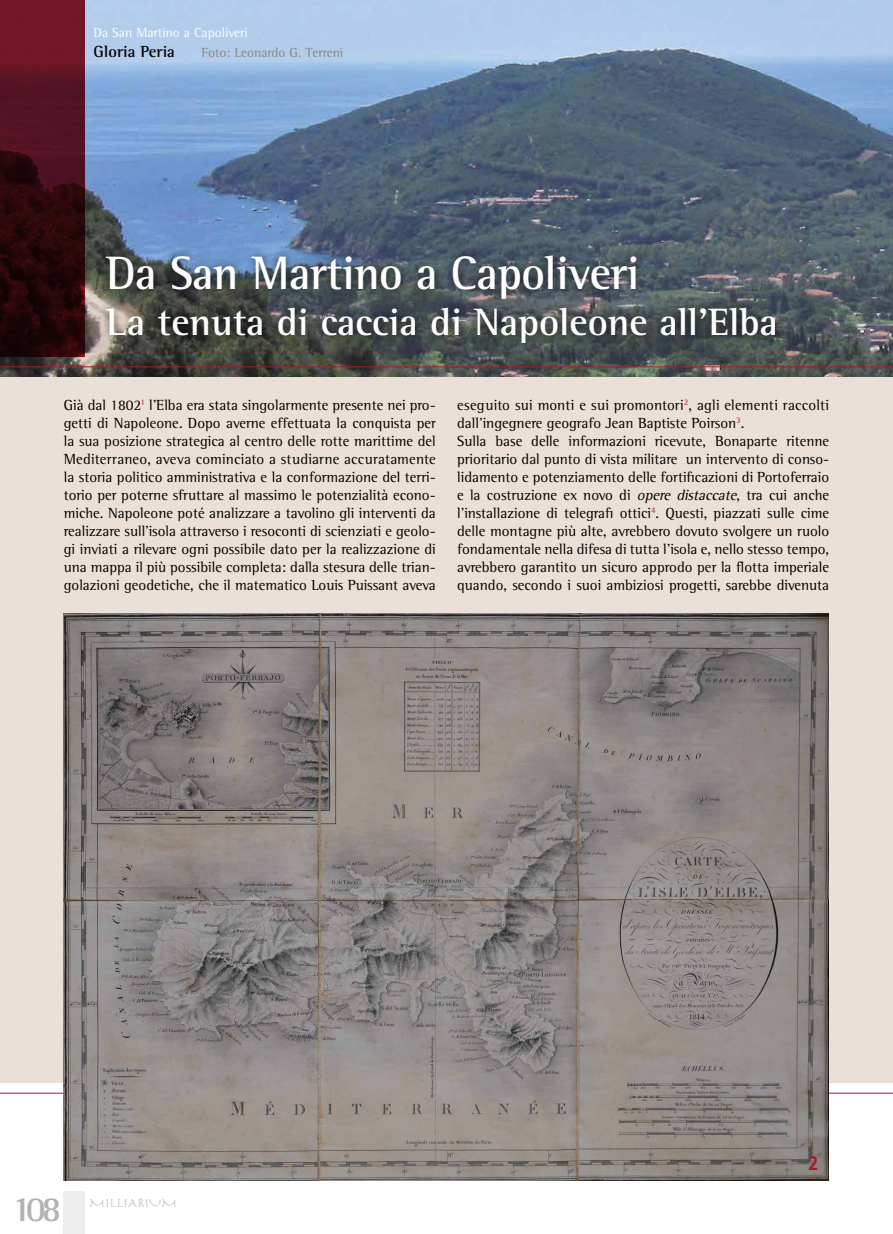
<style>
.page{position:relative;width:893px;height:1234px;background:#fff}
.page>*{position:absolute;margin:0;border:0;box-sizing:border-box;transform-origin:0 0}
.t1{font:700 48px "Rotis Semi Serif";letter-spacing:-.01em;color:#fff;scale:.95 1}
.t2{font:700 39px "Rotis Semi Serif";color:#fff}
.t3{font:700 36px "Rotis Semi Serif";color:#b3b2b2}
.t4{font:700 19.5px "Frutiger";color:#a41d2a;scale:.9 1}
.t5{font:700 16.5px "Rotis Semi Serif";color:#000}
.t6{font:15px/18px "Rotis Semi Serif";color:#000;text-align:justify}
.t7{font:13.5px "Rotis Semi Serif";color:#fff}
.t8{font:13.5px "Rotis Semi Serif";color:#878787}
.t9{font:13.5px "Herculanum";color:#c6c6c6}
.s1{font-style:italic}
</style>
<div class="page">
<div style="left:64px;top:1191px;width:21px;height:42px;background:#ededed"></div>
<img style="left:0;top:0;width:893px;height:377px">
<div style="left:97px;top:247px;width:687px;height:105px;background:#000;opacity:.65"></div>
<div style="left:0;top:377px;width:893px;height:705px;background:#eae0d8"></div>
<hr style="left:0;top:1092px;width:893px;height:1px;background:#a41d2a">
<hr style="left:0;top:366px;width:893px;height:1px;background:#a41d2a">
<svg style="left:0;top:0;width:85px;height:356px;background:#410d16"></svg>
<img style="left:64px;top:613px;width:765px;height:567px">
<p class="t7" style="left:94px;top:25px;width:156px">Da San Martino a Capoliveri</p>
<p class="t5" style="left:94px;top:41px;width:83px">Gloria Peria</p>
<p class="t8" style="left:202px;top:44px;width:143px">Foto: Leonardo G. Terreni</p>
<h1 class="t1" style="left:106px;top:244px;width:563px">Da San Martino a Capoliveri</h1>
<h2 class="t2" style="left:106px;top:299px;width:673px">La tenuta di caccia di Napoleone all’Elba</h2>
<p class="t6" style="left:64px;top:395px;width:374px">Già dal 1802<sup>1</sup> l’Elba era stata singolarmente presente nei pro&shy;getti di Napoleone. Dopo averne effettuata la conquista per la sua posizione strategica al centro delle rotte marittime del Mediterraneo, aveva cominciato a studiarne accuratamente la storia politico amministrativa e la conformazione del terri&shy;torio per poterne sfruttare al massimo le potenzialità econo&shy;miche. Napoleone poté analizzare a tavolino gli interventi da realizzare sull’isola attraverso i resoconti di scienziati e geolo&shy;gi inviati a rilevare ogni possibile dato per la realizzazione di una mappa il più possibile completa: dalla stesura delle trian&shy;golazioni geodetiche, che il matematico Louis Puissant aveva</p>
<p class="t6" style="left:457px;top:395px;width:374px;text-align:left">eseguito sui monti e sui promontori<sup>2</sup>, agli elementi raccolti dall’ingegnere geografo Jean Baptiste Poirson<sup>3</sup>.<br>Sulla base delle informazioni ricevute, Bonaparte ritenne prioritario dal punto di vista militare un intervento di conso&shy;lidamento e potenziamento delle fortificazioni di Portoferraio e la costruzione ex novo di <span class="s1">opere distaccate</span>, tra cui anche l’installazione di telegrafi ottici<sup>4</sup>. Questi, piazzati sulle cime delle montagne più alte, avrebbero dovuto svolgere un ruolo fondamentale nella difesa di tutta l’isola e, nello stesso tempo, avrebbero garantito un sicuro approdo per la flotta imperiale quando, secondo i suoi ambiziosi progetti, sarebbe divenuta</p>
<h3 class="t3" style="left:12px;top:1186px;width:52px">108</h3>
<p class="t9" style="left:89px;top:1196px;width:89px">MILLIARIUM</p>
<h3 class="t4" style="left:808px;top:1151px;width:12px">2</h3>
</div>
